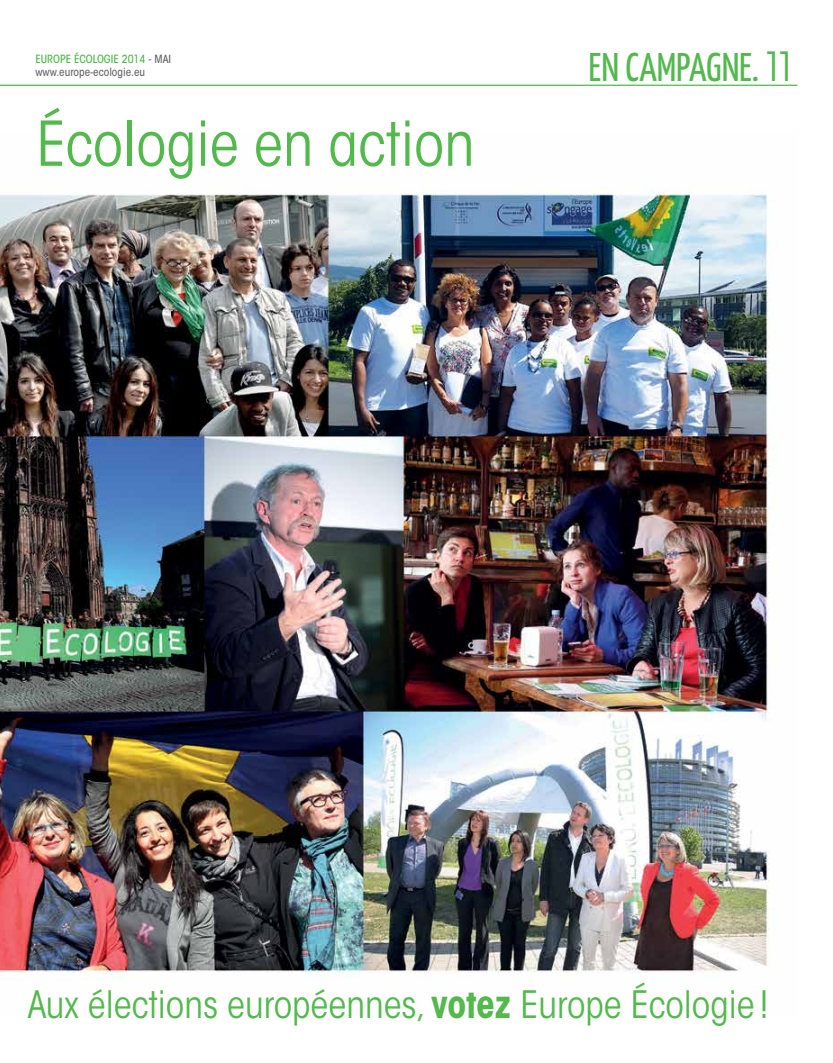
<style>
.page{position:relative;width:833px;height:1063px;background:#fff}
.page>*{position:absolute;margin:0;border:0;box-sizing:border-box;transform-origin:0 0}
.t1{font:condensed 61.25px "ITC Avant Garde Std";color:#53b94d}
.t2{font:40px "Yanone Kaffeesatz";color:#53b94d}
.t3{font:condensed 37.5px "ITC Avant Garde Std";color:#53b94d}
.t4{font:500 condensed 11.25px/12.5px "ITC Avant Garde Std";color:#67686b}
.s1{color:#53b94d}
.s2{font-family:"ITC Avant Garde Std";font-stretch:condensed}
.s3{font-weight:700}
</style>
<div class="page">
<hr style="left:0;top:85px;width:797px;height:1px;background:#53b94d">
<img style="left:0;top:189px;width:776px;height:791px">
<p class="t4" style="left:35px;top:53px;width:137px"><span class="s1">EUROPE éCOLOGIE 2014</span> - MAI www.europe-ecologie.eu</p>
<h2 class="t2" style="left:588px;top:43px;width:210px">EN CAMPAGNE.<span class="s2">11</span></h2>
<h1 class="t1" style="left:36px;top:107px;width:439px">Écologie en action</h1>
<h3 class="t3" style="left:28px;top:982px;width:742px">Aux élections européennes, <span class="s3">votez</span> Europe Écologie !</h3>
</div>
